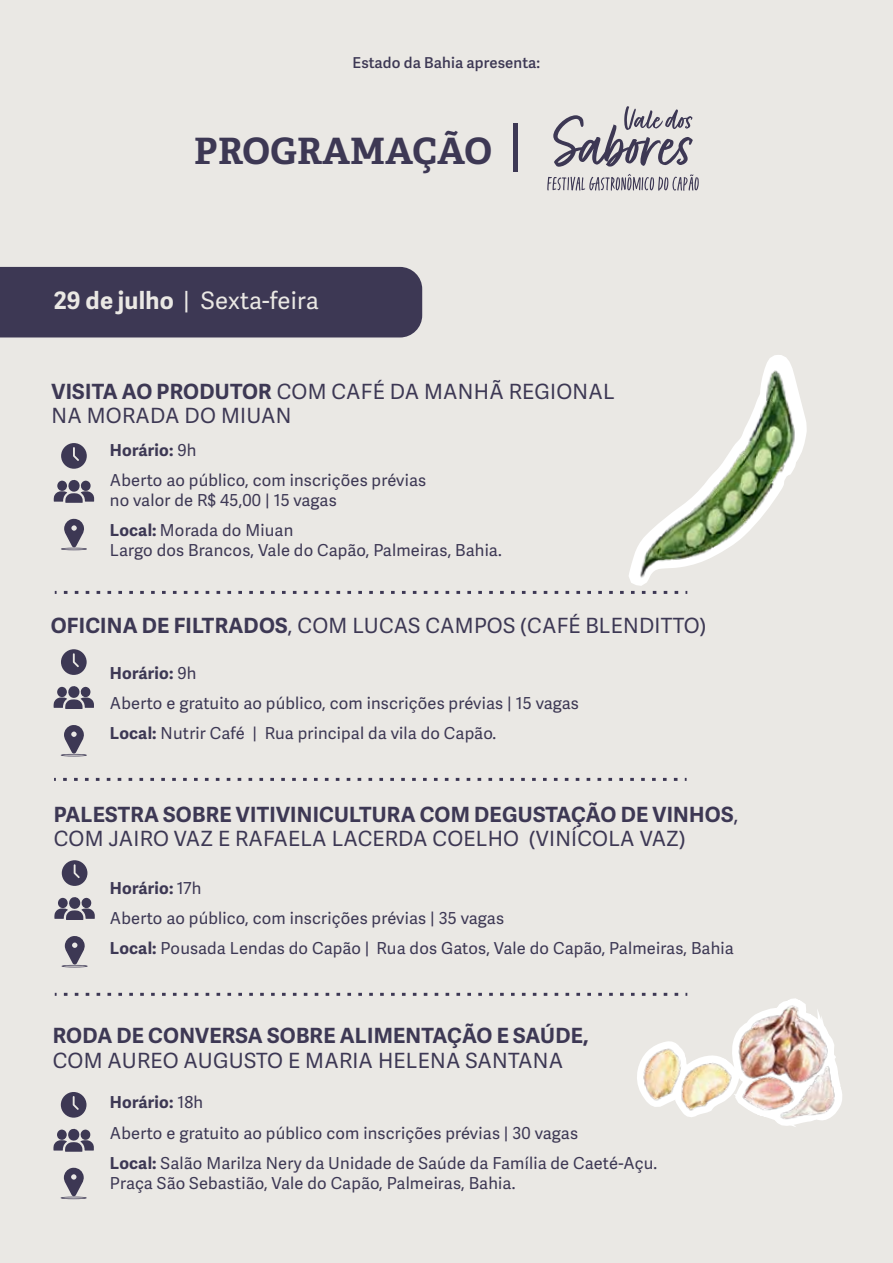
<style>
.page{position:relative;width:893px;height:1263px;background:#eae8e4}
.page>*{position:absolute;margin:0;border:0;box-sizing:border-box;transform-origin:0 0}
.t1{font:700 36.3px "Adelle PE";letter-spacing:.01em;color:#3d3854}
.t2{font:24px "Adelle Sans";letter-spacing:.005em;color:#eae8e4}
.t3{font:21px/24px "Adelle Sans";letter-spacing:.01em;color:#3d3854}
.t4{font:700 21px/24px "Adelle Sans";letter-spacing:.01em;color:#3d3854}
.t5{font:16.5px/30.3px "Adelle Sans";letter-spacing:.01em;color:#3d3854}
.t6{font:600 15px "Adelle Sans";letter-spacing:.01em;color:#3d3854}
.s1{font-weight:400;font-size:54.45px}
.s2{font-weight:700}
.s3{font-weight:400}
</style>
<div class="page">
<svg style="left:547px;top:176px;width:69px;height:15px"></svg>
<svg style="left:553px;top:115px;width:63px;height:52px"></svg>
<div style="left:0;top:267px;width:422px;height:70px;background:#3d3854"></div>
<svg style="left:64px;top:591px;width:537px;height:3px"></svg>
<svg style="left:616px;top:106px;width:83px;height:85px"></svg>
<img style="left:601px;top:355px;width:206px;height:239px">
<svg style="left:63px;top:778px;width:624px;height:3px"></svg>
<svg style="left:62px;top:860px;width:25px;height:26px"></svg>
<svg style="left:54px;top:897px;width:41px;height:23px"></svg>
<svg style="left:53px;top:936px;width:789px;height:264px"></svg>
<svg style="left:61px;top:649px;width:26px;height:26px"></svg>
<svg style="left:53px;top:686px;width:41px;height:23px"></svg>
<svg style="left:61px;top:725px;width:26px;height:31px"></svg>
<svg style="left:61px;top:443px;width:26px;height:26px"></svg>
<svg style="left:54px;top:480px;width:40px;height:23px"></svg>
<svg style="left:61px;top:519px;width:26px;height:31px"></svg>
<p class="t6" style="left:353px;top:52px;width:189px">Estado da Bahia apresenta:</p>
<h1 class="t1" style="left:194px;top:125px;width:330px">PROGRAMAÇÃO <span class="s1">|</span></h1>
<h2 class="t2" style="left:54px;top:283px;width:267px"><span class="s2">29 de julho</span> | Sexta-feira</h2>
<p class="t3" style="left:52px;top:379px;width:565px"><span class="s2">VISITA AO PRODUTOR</span> COM CAFÉ DA MANHÃ REGIONAL<br>NA MORADA DO MIUAN</p>
<p class="t5" style="left:110px;top:434px;width:318px"><span class="s2">Horário:</span> 9h<br>Aberto ao público, com inscrições prévias</p>
<p class="t5" style="left:110px;top:484px;width:228px">no valor de R$ 45,00 | 15 vagas<br><span class="s2">Local:</span> Morada do Miuan</p>
<p class="t5" style="left:110px;top:534px;width:393px">Largo dos Brancos, Vale do Capão, Palmeiras, Bahia.</p>
<p class="t3" style="left:51px;top:613px;width:657px"><span class="s2">OFICINA DE FILTRADOS</span>, COM LUCAS CAMPOS (CAFÉ BLENDITTO)</p>
<p class="t5" style="left:110px;top:657px;width:471px"><span class="s2">Horário:</span> 9h<br>Aberto e gratuito ao público, com inscrições prévias | 15 vagas<br><span class="s2">Local:</span> Nutrir Café | Rua principal da vila do Capão.</p>
<p class="t4" style="left:54px;top:802px;width:686px">PALESTRA SOBRE VITIVINICULTURA COM DEGUSTAÇÃO DE VINHOS<span class="s3">,<br>COM JAIRO VAZ E RAFAELA LACERDA COELHO (VINÍCOLA VAZ)</span></p>
<p class="t5" style="left:110px;top:872px;width:625px"><span class="s2">Horário:</span> 17h<br>Aberto ao público, com inscrições prévias | 35 vagas<br><span class="s2">Local:</span> Pousada Lendas do Capão | Rua dos Gatos, Vale do Capão, Palmeiras, Bahia</p>
<p class="t4" style="left:53px;top:1023px;width:537px">RODA DE CONVERSA SOBRE ALIMENTAÇÃO E SAÚDE,</p>
<p class="t3" style="left:53px;top:1048px;width:512px">COM AUREO AUGUSTO E MARIA HELENA SANTANA</p>
<p class="t5" style="left:110px;top:1087px;width:549px"><span class="s2">Horário:</span> 18h<br>Aberto e gratuito ao público com inscrições prévias | 30 vagas<br><span class="s2">Local:</span> Salão Marilza Nery da Unidade de Saúde da Família de Caeté-Açu.</p>
<p class="t5" style="left:110px;top:1167px;width:407px">Praça São Sebastião, Vale do Capão, Palmeiras, Bahia.</p>
</div>
